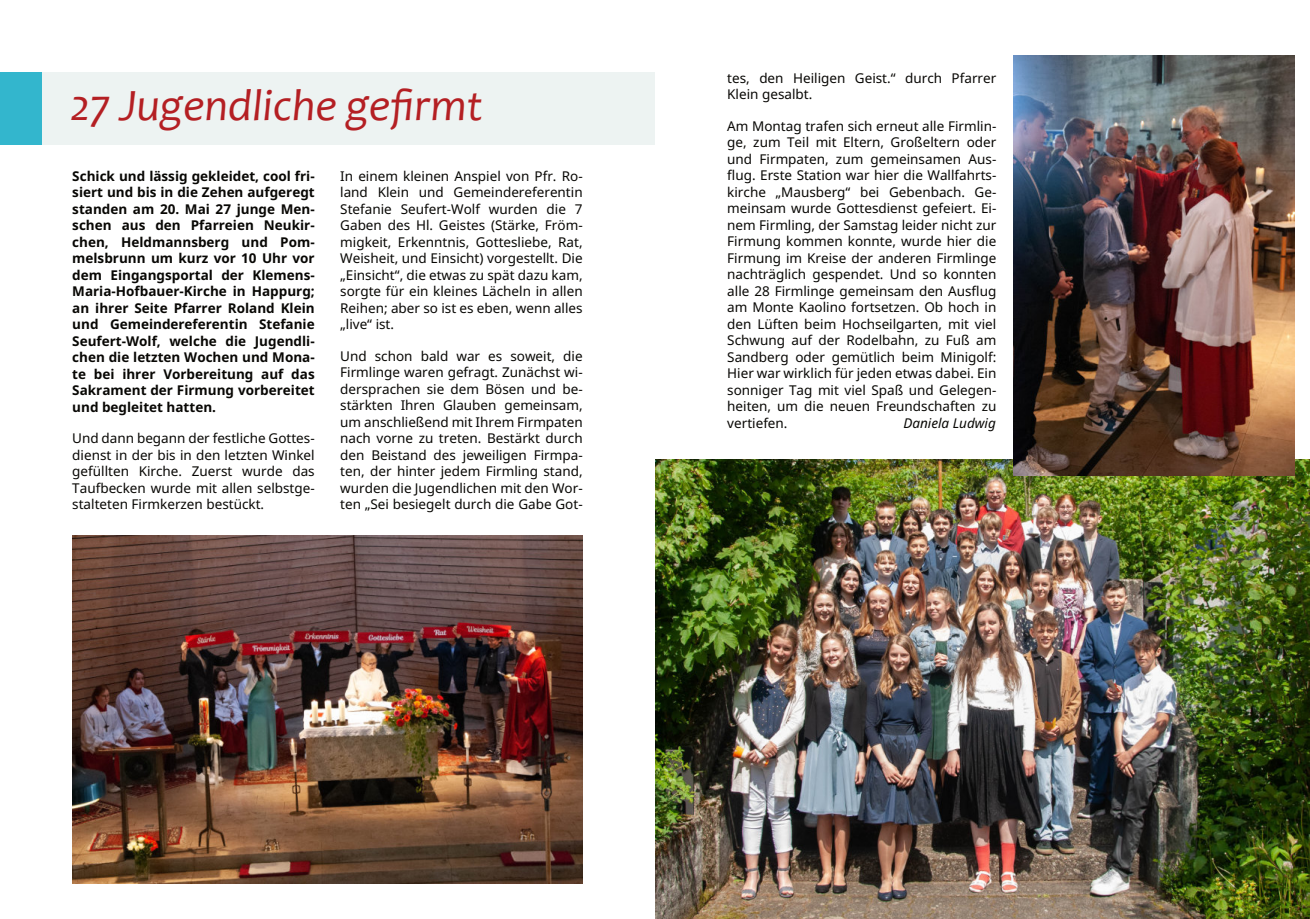
<style>
.page{position:relative;width:1310px;height:919px;background:#fff}
.page>*{position:absolute;margin:0;border:0;box-sizing:border-box;transform-origin:0 0}
.t1{font:italic 45px "Candara";color:#b41f23}
.t2{font:13.5px/16.5px "Noto Sans";color:#080704;text-align:justify}
.t3{font:700 13.5px/16.5px "Noto Sans";color:#080704;text-align:justify}
.t4{font:italic 13.5px "Noto Sans";color:#080704}
</style>
<div class="page">
<div style="left:42px;top:72px;width:613px;height:72px;background:#edf3f2"></div>
<div style="left:0;top:72px;width:42px;height:72px;background:#33b6cd"></div>
<img style="left:655px;top:460px;width:655px;height:458px">
<img style="left:72px;top:535px;width:511px;height:348px">
<img style="left:1013px;top:56px;width:281px;height:420px">
<h1 class="t1" style="left:70px;top:87px;width:414px">27 Jugendliche gefirmt</h1>
<p class="t3" style="left:72px;top:167px;width:244px">Schick und lässig gekleidet, cool fri‐ siert und bis in die Zehen aufgeregt standen am 20. Mai 27 junge Men‐ schen aus den Pfarreien Neukir‐ chen, Heldmannsberg und Pom‐ melsbrunn um kurz vor 10 Uhr vor dem Eingangsportal der Klemens-Maria-Hofbauer-Kirche in Happurg; an ihrer Seite Pfarrer Roland Klein und Gemeindereferentin Stefanie Seufert-Wolf, welche die Jugendli‐ chen die letzten Wochen und Mona‐ te bei ihrer Vorbereitung auf das Sakrament der Firmung vorbereitet und begleitet hatten.</p>
<p class="t2" style="left:72px;top:430px;width:244px">Und dann begann der festliche Gottes‐ dienst in der bis in den letzten Winkel gefüllten Kirche. Zuerst wurde das Taufbecken wurde mit allen selbstge‐ stalteten Firmkerzen bestückt.</p>
<p class="t2" style="left:340px;top:167px;width:244px">In einem kleinen Anspiel von Pfr. Ro‐ land Klein und Gemeindereferentin Stefanie Seufert-Wolf wurden die 7<br>Gaben des Hl. Geistes (Stärke, Fröm‐ migkeit, Erkenntnis, Gottesliebe, Rat, Weisheit, und Einsicht) vorgestellt. Die „Einsicht“, die etwas zu spät dazu kam, sorgte für ein kleines Lächeln in allen Reihen; aber so ist es eben, wenn alles „live“ ist.</p>
<p class="t2" style="left:340px;top:347px;width:244px">Und schon bald war es soweit, die Firmlinge waren gefragt. Zunächst wi‐ dersprachen sie dem Bösen und be‐ stärkten Ihren Glauben gemeinsam, um anschließend mit Ihrem Firmpaten nach vorne zu treten. Bestärkt durch den Beistand des jeweiligen Firmpa‐ ten, der hinter jedem Firmling stand, wurden die Jugendlichen mit den Wor‐ ten „Sei besiegelt durch die Gabe Got‐</p>
<p class="t2" style="left:727px;top:69px;width:271px">tes, den Heiligen Geist.“ durch Pfarrer<br>Klein gesalbt.</p>
<p class="t2" style="left:727px;top:117px;width:271px">Am Montag trafen sich erneut alle Firmlin‐ ge, zum Teil mit Eltern, Großeltern oder und Firmpaten, zum gemeinsamen Aus‐ flug. Erste Station war hier die Wallfahrts‐ kirche „Mausberg“ bei Gebenbach. Ge‐ meinsam wurde Gottesdienst gefeiert. Ei‐ nem Firmling, der Samstag leider nicht zur Firmung kommen konnte, wurde hier die Firmung im Kreise der anderen Firmlinge nachträglich gespendet. Und so konnten alle 28 Firmlinge gemeinsam den Ausflug am Monte Kaolino fortsetzen. Ob hoch in den Lüften beim Hochseilgarten, mit viel Schwung auf der Rodelbahn, zu Fuß am Sandberg oder gemütlich beim Minigolf:<br>Hier war wirklich für jeden etwas dabei. Ein sonniger Tag mit viel Spaß und Gelegen‐ heiten, um die neuen Freundschaften zu vertiefen.</p>
<p class="t4" style="left:903px;top:413px;width:94px">Daniela Ludwig</p>
</div>
